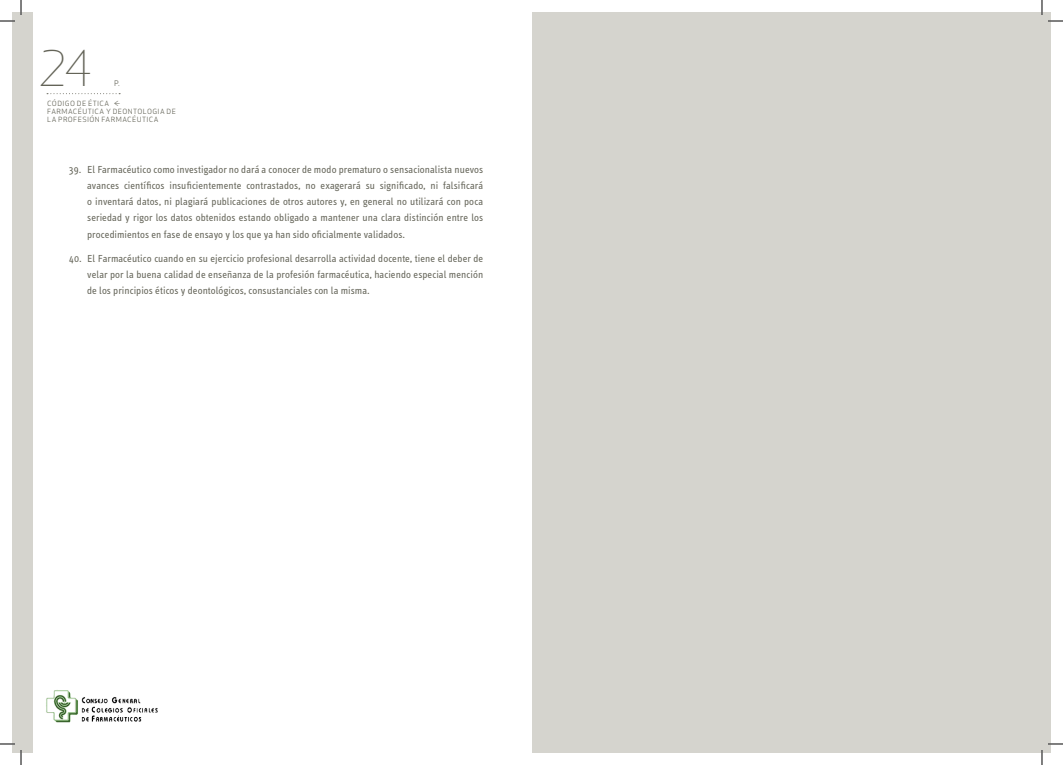
<style>
.page{position:relative;width:1063px;height:765px;background:#fff}
.page>*{position:absolute;margin:0;border:0;box-sizing:border-box;transform-origin:0 0}
.t1{font:48px "Apex Sans T Light";color:#646458}
.t2{font:10.5px/16px "Info Text";letter-spacing:.005em;color:#646458;text-align:justify}
.t3{font:7.5px "Apex Sans C Book";color:#646458}
.t4{font:7px/8.4px "Apex Sans C Book";letter-spacing:.05em;color:#646458}
</style>
<div class="page">
<svg style="left:47px;top:93px;width:73px;height:1px"></svg>
<div style="left:531px;top:12px;width:519px;height:740px;background:#d5d4ce"></div>
<img style="left:46px;top:690px;width:112px;height:33px">
<div style="left:12px;top:12px;width:21px;height:740px;background:#d5d4ce"></div>
<svg style="left:0;top:0;width:22px;height:22px"></svg>
<svg style="left:0;top:743px;width:22px;height:22px"></svg>
<svg style="left:1041px;top:0;width:21px;height:22px"></svg>
<svg style="left:1041px;top:743px;width:21px;height:22px"></svg>
<h1 class="t1" style="left:40px;top:38px;width:53px">24</h1>
<p class="t3" style="left:114px;top:79px;width:7px">P.</p>
<p class="t4" style="left:47px;top:99px;width:130px">CÓDIGO DE ÉTICA ≤<br>FARMACÉUTICA Y DEONTOLOGIA DE<br>LA PROFESIÓN FARMACÉUTICA</p>
<p class="t2" style="left:87px;top:162px;width:397px;text-indent:-18px">39. El Farmacéutico como investigador no dará a conocer de modo prematuro o sensacionalista nuevos avances científicos insuficientemente contrastados, no exagerará su significado, ni falsificará o inventará datos, ni plagiará publicaciones de otros autores y, en general no utilizará con poca seriedad y rigor los datos obtenidos estando obligado a mantener una clara distinción entre los procedimientos en fase de ensayo y los que ya han sido oficialmente validados.</p>
<p class="t2" style="left:87px;top:251px;width:397px;text-indent:-18px">40. El Farmacéutico cuando en su ejercicio profesional desarrolla actividad docente, tiene el deber de velar por la buena calidad de enseñanza de la profesión farmacéutica, haciendo especial mención de los principios éticos y deontológicos, consustanciales con la misma.</p>
</div>
